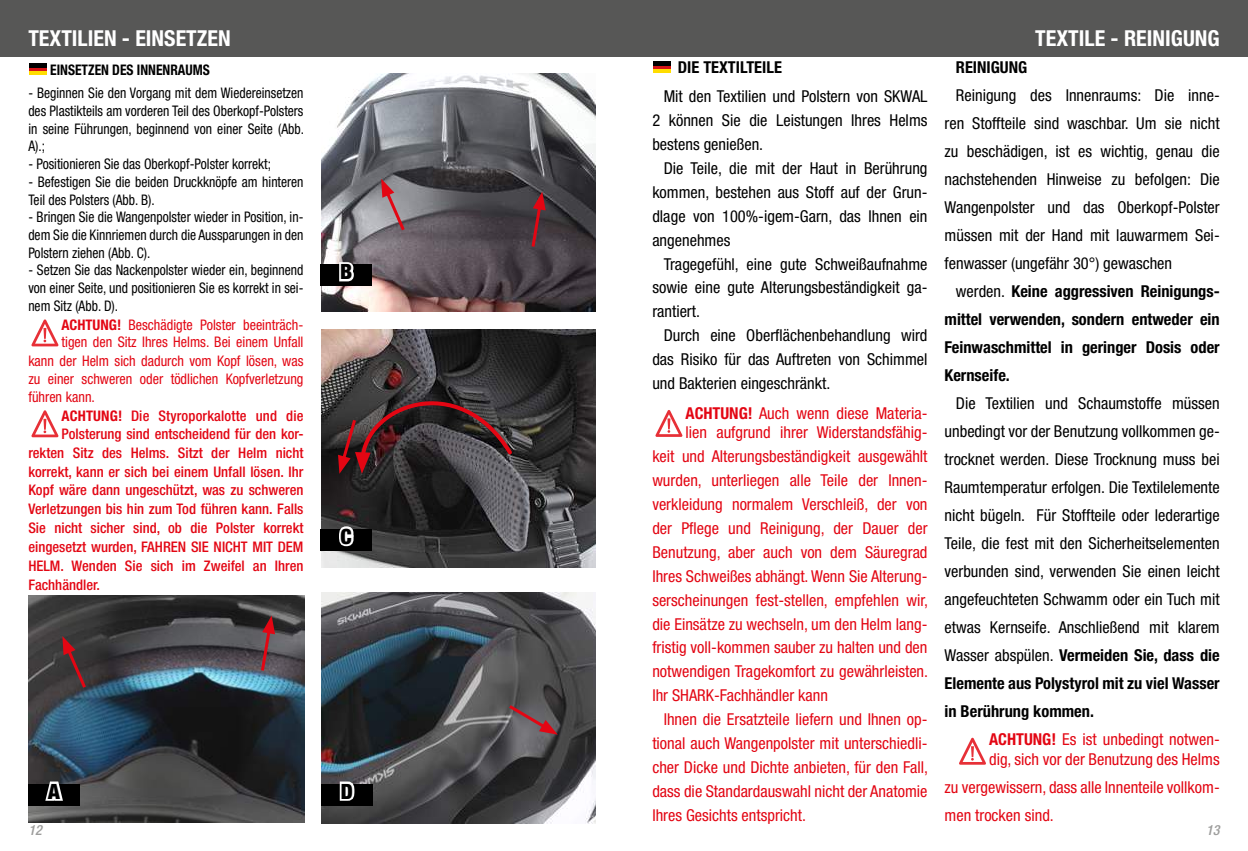
<style>
.page{position:relative;width:1248px;height:851px;background:#fff}
.page>*{position:absolute;margin:0;border:0;box-sizing:border-box;transform-origin:0 0}
.t1{font:700 condensed 22px "Helvetica Neue LT Std";color:#fff}
.t2{font:900 condensed 21px "Helvetica Neue LT Std";color:#000}
.t3{font:condensed 16.4px/28px "Helvetica Neue LT Std";color:#000;text-align:justify}
.t4{font:condensed 16.4px/23.8px "Helvetica Neue LT Std";color:#e30613}
.t5{font:700 condensed 16.4px/28px "Helvetica Neue LT Std";color:#000;text-align:justify}
.t6{font:condensed 14.6px/17.8px "Helvetica Neue LT Std";color:#000;text-align:justify;scale:.93 1}
.t7{font:500 condensed 14.6px "Helvetica Neue LT Std";color:#e30613}
.t8{font:condensed 14.6px "Helvetica Neue LT Std";color:#e30613}
.t9{font:700 condensed 14.6px "Helvetica Neue LT Std";color:#000;scale:.93 1}
.t10{font:italic 500 condensed 14px "Helvetica Neue LT Std";color:#9d9d9c}
.s1{font-weight:700}
.s2{font-weight:400}
</style>
<div class="page">
<div style="left:0;top:0;width:1247px;height:57px;background:#575756"></div>
<img style="left:28px;top:595px;width:276px;height:227px">
<img style="left:321px;top:73px;width:274px;height:238px">
<img style="left:321px;top:329px;width:274px;height:238px">
<img style="left:321px;top:592px;width:274px;height:231px">
<div style="left:28px;top:783px;width:52px;height:22px;background:#000"></div>
<svg style="left:43px;top:736px;width:23px;height:65px"></svg>
<div style="left:320px;top:528px;width:52px;height:22px;background:#000"></div>
<svg style="left:337px;top:524px;width:18px;height:23px"></svg>
<div style="left:320px;top:264px;width:52px;height:22px;background:#000"></div>
<svg style="left:337px;top:260px;width:19px;height:22px"></svg>
<div style="left:321px;top:783px;width:52px;height:22px;background:#000"></div>
<svg style="left:337px;top:779px;width:19px;height:22px"></svg>
<svg style="left:259px;top:615px;width:16px;height:58px"></svg>
<svg style="left:529px;top:192px;width:16px;height:58px"></svg>
<svg style="left:62px;top:636px;width:26px;height:55px"></svg>
<svg style="left:505px;top:702px;width:52px;height:32px;background:#735459"></svg>
<svg style="left:381px;top:179px;width:26px;height:55px"></svg>
<svg style="left:338px;top:369px;width:177px;height:104px;background:#463538"></svg>
<svg style="left:29px;top:67px;width:17px;height:4px"></svg>
<hr style="left:29px;top:71px;width:17px;height:4px;background:#fd0">
<hr style="left:29px;top:63px;width:17px;height:4px;background:#000">
<svg style="left:31px;top:319px;width:27px;height:27px"></svg>
<svg style="left:31px;top:410px;width:27px;height:27px"></svg>
<svg style="left:653px;top:65px;width:17px;height:4px"></svg>
<hr style="left:652px;top:69px;width:18px;height:4px;background:#fd0">
<hr style="left:652px;top:61px;width:18px;height:4px;background:#000">
<svg style="left:655px;top:410px;width:27px;height:27px"></svg>
<svg style="left:959px;top:737px;width:26px;height:27px"></svg>
<h1 class="t1" style="left:28px;top:24px;width:204px">TEXTILIEN - EINSETZEN</h1>
<h1 class="t1" style="left:1035px;top:24px;width:186px">TEXTILE - REINIGUNG</h1>
<p class="t9" style="left:50px;top:61px;width:173px">EINSETZEN DES INNENRAUMS</p>
<p class="t6" style="left:28px;top:84px;width:298px">- Beginnen Sie den Vorgang mit dem Wiedereinsetzen des Plastikteils am vorderen Teil des Oberkopf-Polsters in seine Führungen, beginnend von einer Seite (Abb.<br>A).;</p>
<p class="t6" style="left:28px;top:155px;width:262px">- Positionieren Sie das Oberkopf-Polster korrekt;</p>
<p class="t6" style="left:28px;top:172px;width:297px">- Befestigen Sie die beiden Druckknöpfe am hinteren<br>Teil des Polsters (Abb. B).</p>
<p class="t6" style="left:28px;top:208px;width:297px">- Bringen Sie die Wangenpolster wieder in Position, in&shy;dem Sie die Kinnriemen durch die Aussparungen in den Polstern ziehen (Abb. C).</p>
<p class="t6" style="left:28px;top:261px;width:297px">- Setzen Sie das Nackenpolster wieder ein, beginnend von einer Seite, und positionieren Sie es korrekt in sei&shy;nem Sitz (Abb. D).</p>
<p class="t8" style="left:62px;top:316px;width:243px"><span class="s1">ACHTUNG!</span> Beschädigte Polster beeinträch-</p>
<p class="t8" style="left:62px;top:333px;width:243px">tigen den Sitz Ihres Helms. Bei einem Unfall</p>
<p class="t8" style="left:28px;top:352px;width:276px">kann der Helm sich dadurch vom Kopf lösen, was</p>
<p class="t8" style="left:28px;top:370px;width:276px">zu einer schweren oder tödlichen Kopfverletzung</p>
<p class="t8" style="left:28px;top:388px;width:68px">führen kann.</p>
<p class="t7" style="left:62px;top:407px;width:243px"><span class="s1">ACHTUNG!</span> Die Styroporkalotte und die</p>
<p class="t7" style="left:62px;top:425px;width:243px">Polsterung sind entscheidend für den kor-</p>
<p class="t7" style="left:28px;top:443px;width:276px">rekten Sitz des Helms. Sitzt der Helm nicht</p>
<p class="t7" style="left:28px;top:462px;width:276px">korrekt, kann er sich bei einem Unfall lösen. Ihr</p>
<p class="t7" style="left:28px;top:481px;width:276px">Kopf wäre dann ungeschützt, was zu schweren</p>
<p class="t7" style="left:28px;top:500px;width:276px">Verletzungen bis hin zum Tod führen kann. Falls</p>
<p class="t7" style="left:28px;top:519px;width:276px">Sie nicht sicher sind, ob die Polster korrekt</p>
<p class="t7" style="left:28px;top:538px;width:276px">eingesetzt wurden, FAHREN SIE NICHT MIT DEM</p>
<p class="t7" style="left:28px;top:557px;width:276px">HELM. Wenden Sie sich im Zweifel an Ihren</p>
<p class="t7" style="left:28px;top:576px;width:73px">Fachhändler.</p>
<p class="t5" style="left:955px;top:53px;width:73px">REINIGUNG</p>
<p class="t3" style="left:944px;top:81px;width:277px;text-indent:11px">Reinigung des Innenraums: Die inne&shy;ren Stoffteile sind waschbar. Um sie nicht zu beschädigen, ist es wichtig, genau die nachstehenden Hinweise zu befolgen: Die Wangenpolster und das Oberkopf-Polster müssen mit der Hand mit lauwarmem Sei&shy;fenwasser (ungefähr 30°) gewaschen</p>
<p class="t5" style="left:944px;top:277px;width:277px;text-indent:11px"><span class="s2">werden.</span> Keine aggressiven Reinigungs&shy;mittel verwenden, sondern entweder ein Feinwaschmittel in geringer Dosis oder Kernseife.</p>
<p class="t3" style="left:944px;top:389px;width:277px;text-indent:11px">Die Textilien und Schaumstoffe müssen unbedingt vor der Benutzung vollkommen ge&shy;trocknet werden. Diese Trocknung muss bei Raumtemperatur erfolgen. Die Textilelemente nicht bügeln. Für Stoffteile oder lederartige Teile, die fest mit den Sicherheitselementen verbunden sind, verwenden Sie einen leicht angefeuchteten Schwamm oder ein Tuch mit etwas Kernseife. Anschließend mit klarem Wasser abspülen. <span class="s1">Vermeiden Sie, dass die Elemente aus Polystyrol mit zu viel Wasser in Berührung kommen.</span></p>
<p class="t4" style="left:989px;top:729px;width:232px;line-height:19.6px"><span class="s1">ACHTUNG!</span> Es ist unbedingt notwen&shy;dig, sich vor der Benutzung des Helms</p>
<p class="t4" style="left:944px;top:772px;width:277px;line-height:28px">zu vergewissern, dass alle Innenteile vollkom&shy;men trocken sind.</p>
<p class="t5" style="left:677px;top:53px;width:105px">DIE TEXTILTEILE</p>
<p class="t3" style="left:652px;top:84px;width:277px;line-height:23.8px;text-indent:11px">Mit den Textilien und Polstern von SKWAL 2 können Sie die Leistungen Ihres Helms bestens genießen.</p>
<p class="t3" style="left:652px;top:156px;width:277px;line-height:23.8px;text-indent:11px">Die Teile, die mit der Haut in Berührung kommen, bestehen aus Stoff auf der Grun&shy;dlage von 100%-igem-Garn, das Ihnen ein angenehmes</p>
<p class="t3" style="left:652px;top:252px;width:277px;line-height:23.8px;text-indent:11px">Tragegefühl, eine gute Schweißaufnahme sowie eine gute Alterungsbeständigkeit ga&shy;rantiert.</p>
<p class="t3" style="left:652px;top:323px;width:277px;line-height:23.8px;text-indent:11px">Durch eine Oberflächenbehandlung wird das Risiko für das Auftreten von Schimmel und Bakterien eingeschränkt.</p>
<p class="t4" style="left:685px;top:403px;width:243px;line-height:19.6px"><span class="s1">ACHTUNG!</span> Auch wenn diese Materia&shy;lien aufgrund ihrer Widerstandsfähig-</p>
<p class="t4" style="left:652px;top:444px;width:277px;text-align:justify">keit und Alterungsbeständigkeit ausgewählt wurden, unterliegen alle Teile der Innen&shy;verkleidung normalem Verschleiß, der von der Pflege und Reinigung, der Dauer der Benutzung, aber auch von dem Säuregrad Ihres Schweißes abhängt. Wenn Sie Alterung&shy;serscheinungen fest-stellen, empfehlen wir, die Einsätze zu wechseln, um den Helm lang&shy;fristig voll-kommen sauber zu halten und den notwendigen Tragekomfort zu gewährleisten.<br>Ihr SHARK-Fachhändler kann</p>
<p class="t4" style="left:652px;top:707px;width:277px;text-align:justify;text-indent:11px">Ihnen die Ersatzteile liefern und Ihnen op&shy;tional auch Wangenpolster mit unterschiedli&shy;cher Dicke und Dichte anbieten, für den Fall, dass die Standardauswahl nicht der Anatomie Ihres Gesichts entspricht.</p>
<p class="t2" style="left:340px;top:259px;width:14px">B</p>
<p class="t2" style="left:340px;top:523px;width:13px">C</p>
<p class="t2" style="left:48px;top:778px;width:13px">A</p>
<p class="t2" style="left:341px;top:778px;width:14px">D</p>
<p class="t10" style="left:28px;top:822px;width:15px">12</p>
<p class="t10" style="left:1205px;top:822px;width:15px">13</p>
</div>
